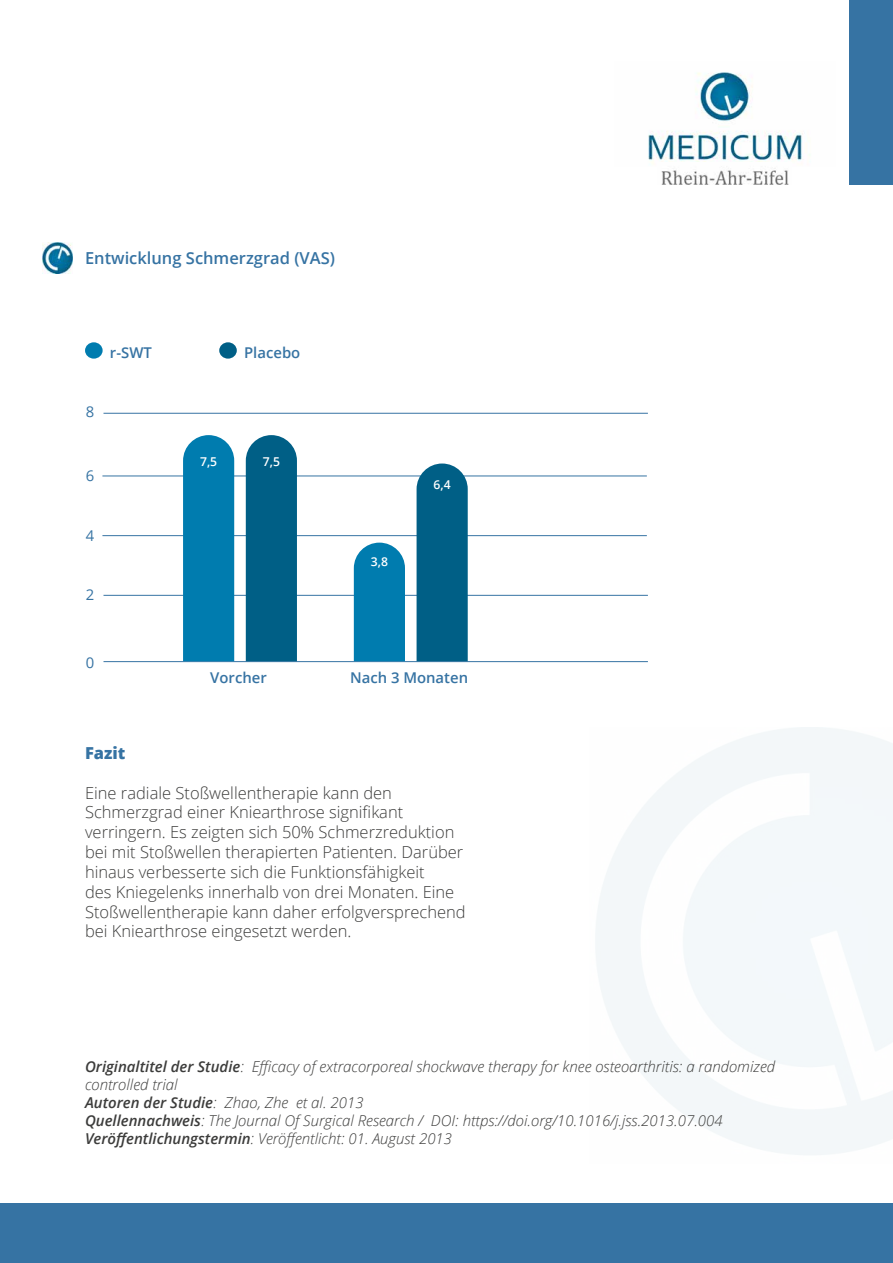
<style>
.page{position:relative;width:893px;height:1263px;background:#fff}
.page>*{position:absolute;margin:0;border:0;box-sizing:border-box;transform-origin:0 0}
.t1{font:300 16.5px/19.8px "Open Sans";color:#3c3c3b}
.t2{font:600 16.5px "Open Sans";color:#3673a3}
.t3{font:800 16.5px "Open Sans";color:#3673a3}
.t4{font:italic 300 15px/18px "Open Sans";color:#3c3c3b}
.t5{font:600 14.85px "Open Sans";color:#3673a3}
.t6{font:14.85px "Open Sans";color:#3673a3}
.t7{font:600 12.15px "Open Sans";color:#fff}
.s1{font-weight:600}
</style>
<div class="page">
<div style="left:0;top:1203px;width:893px;height:60px;background:#3673a3"></div>
<div style="left:849px;top:0;width:44px;height:184px;background:#3673a3"></div>
<img style="left:42px;top:243px;width:31px;height:30px">
<img style="left:648px;top:72px;width:155px;height:92px">
<img style="left:658px;top:162px;width:134px;height:22px">
<hr style="left:104px;top:413px;width:544px;height:1px;background:#3673a3">
<hr style="left:102px;top:535px;width:545px;height:1px;background:#3673a3">
<hr style="left:102px;top:476px;width:545px;height:1px;background:#3673a3">
<hr style="left:104px;top:595px;width:544px;height:1px;background:#3673a3">
<hr style="left:104px;top:661px;width:544px;height:1px;background:#3673a3">
<div style="left:183px;top:435px;width:51px;height:226px;background:#007caf"></div>
<div style="left:354px;top:543px;width:51px;height:118px;background:#007caf"></div>
<div style="left:246px;top:435px;width:51px;height:226px;background:#005f86"></div>
<div style="left:417px;top:463px;width:51px;height:198px;background:#005f86"></div>
<div style="left:85px;top:342px;width:18px;height:17px;background:#007caf;border-radius:50%"></div>
<div style="left:219px;top:342px;width:18px;height:17px;background:#005f86;border-radius:50%"></div>
<p class="t2" style="left:85px;top:246px;width:252px">Entwicklung Schmerzgrad (VAS)</p>
<p class="t5" style="left:110px;top:342px;width:43px">r-SWT</p>
<p class="t5" style="left:244px;top:342px;width:58px">Placebo</p>
<p class="t6" style="left:86px;top:401px;width:10px">8</p>
<p class="t6" style="left:86px;top:466px;width:10px">6</p>
<p class="t7" style="left:200px;top:454px;width:19px">7,5</p>
<p class="t7" style="left:263px;top:454px;width:19px">7,5</p>
<p class="t6" style="left:86px;top:526px;width:10px">4</p>
<p class="t6" style="left:86px;top:584px;width:10px">2</p>
<p class="t7" style="left:371px;top:553px;width:19px">3,8</p>
<p class="t7" style="left:434px;top:476px;width:19px">6,4</p>
<p class="t6" style="left:86px;top:652px;width:10px">0</p>
<p class="t5" style="left:210px;top:667px;width:58px">Vorcher</p>
<p class="t5" style="left:350px;top:667px;width:120px">Nach 3 Monaten</p>
<p class="t3" style="left:85px;top:740px;width:42px">Fazit</p>
<p class="t1" style="left:85px;top:782px;width:382px">Eine radiale Stoßwellentherapie kann den Schmerzgrad einer Kniearthrose signifikant verringern. Es zeigten sich 50% Schmerzreduktion bei mit Stoßwellen therapierten Patienten. Darüber hinaus verbesserte sich die Funktionsfähigkeit<br>des Kniegelenks innerhalb von drei Monaten. Eine Stoßwellentherapie kann daher erfolgversprechend bei Kniearthrose eingesetzt werden.</p>
<p class="t4" style="left:85px;top:1057px;width:692px"><span class="s1">Originaltitel der Studie</span>: Efficacy of extracorporeal shockwave therapy for knee osteoarthritis: a randomized controlled trial<br><span class="s1">Autoren der Studie</span>: Zhao, Zhe et al. 2013<br><span class="s1">Quellennachweis</span>: The Journal Of Surgical Research / DOI: https://doi.org/10.1016/j.jss.2013.07.004<br><span class="s1">Veröffentlichungstermin</span>: Veröffentlicht: 01. August 2013</p>
</div>
